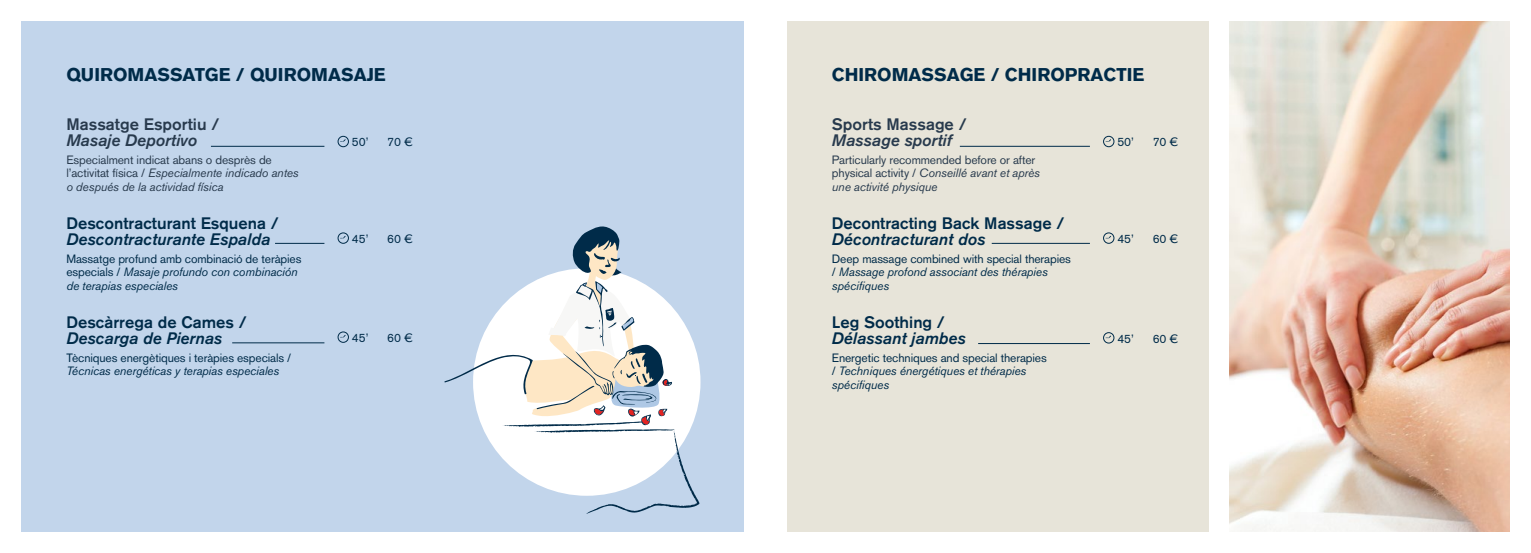
<style>
.page{position:relative;width:1531px;height:553px;background:#fff}
.page>*{position:absolute;margin:0;border:0;box-sizing:border-box;transform-origin:0 0}
.t1{font:700 18.3px "Akzidenz Grotesk BQ";color:#002b49}
.t2{font:500 16.5px "Akzidenz Grotesk BQ";color:#002b49}
.t3{font:italic 16.5px "Akzidenz Grotesk BQ Med";color:#002b49}
.t4{font:500 16.5px "Akzidenz Grotesk BQ";color:#283a4d}
.t5{font:italic 16.5px "Akzidenz Grotesk BQ Med";color:#283a4d}
.t6{font:italic 12px/13.5px "Akzidenz Grotesk BQ";letter-spacing:-.01em;color:#002b49}
.t7{font:12px/13.5px "Akzidenz Grotesk BQ";letter-spacing:-.01em;color:#002b49}
.t8{font:italic 12px/13.5px "Akzidenz Grotesk BQ";letter-spacing:-.01em;color:#283a4d}
.t9{font:12px/13.5px "Akzidenz Grotesk BQ";letter-spacing:-.01em;color:#283a4d}
.s1{font-style:normal}
.s2{font-style:italic}
</style>
<div class="page">
<div style="left:787px;top:21px;width:421px;height:510px;background:#e7e4d9"></div>
<img style="left:1229px;top:21px;width:280px;height:510px">
<div style="left:21px;top:21px;width:723px;height:510px;background:#c2d5eb"></div>
<div style="left:338px;top:136px;width:11px;height:11px;border:1px solid #002b49;border-radius:50%"></div>
<div style="left:338px;top:232px;width:11px;height:12px;border:1px solid #002b49;border-radius:50%"></div>
<div style="left:338px;top:331px;width:11px;height:12px;border:1px solid #002b49;border-radius:50%"></div>
<hr style="left:211px;top:146px;width:113px;height:1px;background:#002b49">
<hr style="left:275px;top:243px;width:49px;height:1px;background:#002b49">
<hr style="left:232px;top:342px;width:92px;height:1px;background:#002b49">
<div style="left:1103px;top:136px;width:11px;height:11px;border:1px solid #002b49;border-radius:50%"></div>
<div style="left:1103px;top:232px;width:11px;height:12px;border:1px solid #002b49;border-radius:50%"></div>
<div style="left:1103px;top:332px;width:11px;height:11px;border:1px solid #002b49;border-radius:50%"></div>
<hr style="left:960px;top:146px;width:130px;height:1px;background:#002b49">
<hr style="left:992px;top:243px;width:98px;height:1px;background:#002b49">
<hr style="left:978px;top:343px;width:112px;height:1px;background:#002b49">
<svg style="left:444px;top:226px;width:255px;height:288px"></svg>
<h1 class="t1" style="left:66px;top:64px;width:321px">QUIROMASSATGE / QUIROMASAJE</h1>
<h1 class="t1" style="left:832px;top:64px;width:314px">CHIROMASSAGE / CHIROPRACTIE</h1>
<h2 class="t4" style="left:66px;top:114px;width:154px">Massatge Esportiu /</h2>
<h2 class="t5" style="left:66px;top:131px;width:132px">Masaje Deportivo</h2>
<p class="t8" style="left:66px;top:153px;width:234px"><span class="s1">Especialment indicat abans o desprès de l’activitat física /</span> Especialmente indicado antes o después de la actividad física</p>
<h2 class="t2" style="left:66px;top:213px;width:214px">Descontracturant Esquena /</h2>
<h2 class="t3" style="left:66px;top:230px;width:205px">Descontracturante Espalda</h2>
<p class="t7" style="left:66px;top:252px;width:236px">Massatge profund amb combinació de teràpies especials / <span class="s2">Masaje profundo con combinación de terapias especiales</span></p>
<h2 class="t2" style="left:66px;top:312px;width:182px">Descàrrega de Cames /</h2>
<h2 class="t3" style="left:66px;top:329px;width:157px">Descarga de Piernas</h2>
<p class="t7" style="left:66px;top:351px;width:226px">Tècniques energètiques i teràpies especials /</p>
<p class="t6" style="left:66px;top:364px;width:214px">Técnicas energéticas y terapias especiales</p>
<p class="t7" style="left:352px;top:135px;width:18px">50’</p>
<p class="t7" style="left:387px;top:135px;width:27px">70 €</p>
<p class="t7" style="left:352px;top:232px;width:18px">45’</p>
<p class="t7" style="left:387px;top:232px;width:27px">60 €</p>
<p class="t7" style="left:352px;top:331px;width:18px">45’</p>
<p class="t7" style="left:387px;top:331px;width:27px">60 €</p>
<h2 class="t4" style="left:832px;top:114px;width:136px">Sports Massage /</h2>
<h2 class="t5" style="left:832px;top:131px;width:121px">Massage sportif</h2>
<p class="t9" style="left:832px;top:153px;width:210px">Particularly recommended before or after physical activity / <span class="s2">Conseillé avant et après une activité physique</span></p>
<h2 class="t2" style="left:832px;top:213px;width:234px">Decontracting Back Massage /</h2>
<h2 class="t3" style="left:832px;top:230px;width:155px">Décontracturant dos</h2>
<p class="t6" style="left:832px;top:252px;width:241px"><span class="s1">Deep massage combined with special therapies /</span> Massage profond associant des thérapies spécifiques</p>
<h2 class="t2" style="left:832px;top:312px;width:114px">Leg Soothing /</h2>
<h2 class="t3" style="left:832px;top:329px;width:135px">Délassant jambes</h2>
<p class="t6" style="left:832px;top:351px;width:216px"><span class="s1">Energetic techniques and special therapies /</span> Techniques énergétiques et thérapies spécifiques</p>
<p class="t7" style="left:1117px;top:135px;width:18px">50’</p>
<p class="t7" style="left:1153px;top:135px;width:27px">70 €</p>
<p class="t7" style="left:1117px;top:232px;width:18px">45’</p>
<p class="t7" style="left:1153px;top:232px;width:27px">60 €</p>
<p class="t7" style="left:1117px;top:331px;width:18px">45’</p>
<p class="t7" style="left:1153px;top:331px;width:27px">60 €</p>
</div>
